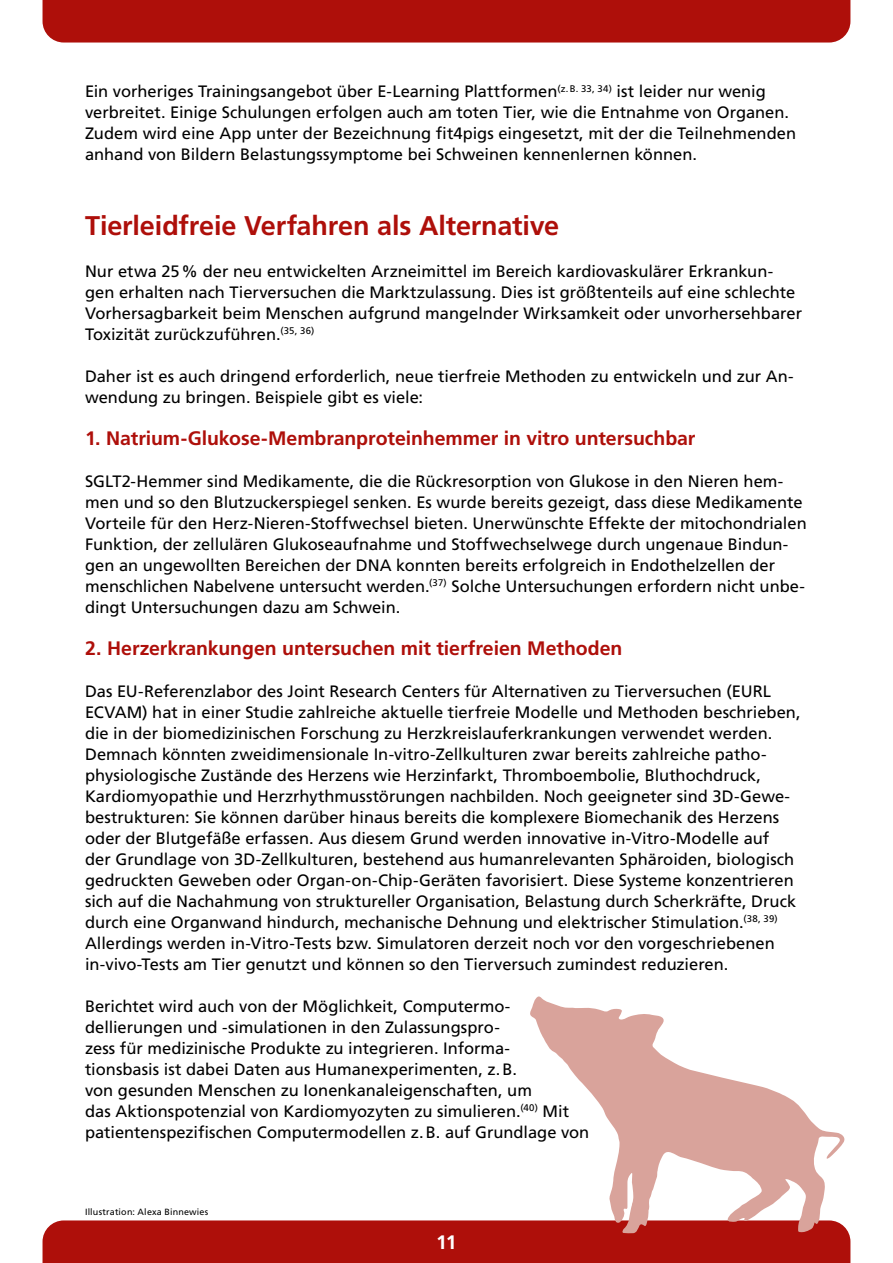
<style>
.page{position:relative;width:893px;height:1263px;background:#fff}
.page>*{position:absolute;margin:0;border:0;box-sizing:border-box;transform-origin:0 0}
.t1{font:700 27px "Frutiger LT Std";letter-spacing:-.005em;color:#ae0f0a}
.t2{font:700 19.5px "Frutiger LT Std";letter-spacing:-.005em;color:#ae0f0a}
.t3{font:700 19.5px "Frutiger LT Std";color:#fff}
.t4{font:16.5px/21px "Frutiger LT Std";color:#000}
.t5{font:9px "Frutiger LT Std";letter-spacing:.02em;color:#000}
</style>
<div class="page">
<div style="left:43px;top:0;width:807px;height:43px;background:#ae0f0a"></div>
<div style="left:43px;top:1220px;width:807px;height:43px;background:#ae0f0a"></div>
<svg style="left:530px;top:996px;width:316px;height:237px"></svg>
<p class="t4" style="left:85px;top:81px;width:713px">Ein vorheriges Trainingsangebot über E-Learning Plattformen<sup>(z.B.</sup> <sup>33,</sup> <sup>34)</sup> ist leider nur wenig verbreitet. Einige Schulungen erfolgen auch am toten Tier, wie die Entnahme von Organen.<br>Zudem wird eine App unter der Bezeichnung fit4pigs eingesetzt, mit der die Teilnehmenden anhand von Bildern Belastungssymptome bei Schweinen kennenlernen können.</p>
<h1 class="t1" style="left:85px;top:210px;width:476px">Tierleidfreie Verfahren als Alternative</h1>
<p class="t4" style="left:85px;top:261px;width:718px">Nur etwa 25% der neu entwickelten Arzneimittel im Bereich kardiovaskulärer Erkrankun&shy;gen erhalten nach Tierversuchen die Marktzulassung. Dies ist größtenteils auf eine schlechte Vorhersagbarkeit beim Menschen aufgrund mangelnder Wirksamkeit oder unvorhersehbarer Toxizität zurückzuführen.<sup>(35,</sup> <sup>36)</sup></p>
<p class="t4" style="left:85px;top:366px;width:710px">Daher ist es auch dringend erforderlich, neue tierfreie Methoden zu entwickeln und zur An&shy;wendung zu bringen. Beispiele gibt es viele:</p>
<p class="t2" style="left:85px;top:427px;width:612px">1. Natrium-Glukose-Membranproteinhemmer in vitro untersuchbar</p>
<p class="t4" style="left:85px;top:471px;width:723px">SGLT2-Hemmer sind Medikamente, die die Rückresorption von Glukose in den Nieren hem&shy;men und so den Blutzuckerspiegel senken. Es wurde bereits gezeigt, dass diese Medikamente Vorteile für den Herz-Nieren-Stoffwechsel bieten. Unerwünschte Effekte der mitochondrialen Funktion, der zellulären Glukoseaufnahme und Stoffwechselwege durch ungenaue Bindun&shy;gen an ungewollten Bereichen der DNA konnten bereits erfolgreich in Endothelzellen der menschlichen Nabelvene untersucht werden.<sup>(37)</sup> Solche Untersuchungen erfordern nicht unbe&shy;dingt Untersuchungen dazu am Schwein.</p>
<p class="t2" style="left:85px;top:637px;width:539px">2. Herzerkrankungen untersuchen mit tierfreien Methoden</p>
<p class="t4" style="left:85px;top:681px;width:717px">Das EU-Referenzlabor des Joint Research Centers für Alternativen zu Tierversuchen (EURL ECVAM) hat in einer Studie zahlreiche aktuelle tierfreie Modelle und Methoden beschrieben, die in der biomedizinischen Forschung zu Herzkreislauferkrankungen verwendet werden.<br>Demnach könnten zweidimensionale In-vitro-Zellkulturen zwar bereits zahlreiche patho&shy;physiologische Zustände des Herzens wie Herzinfarkt, Thromboembolie, Bluthochdruck, Kardiomyopathie und Herzrhythmusstörungen nachbilden. Noch geeigneter sind 3D-Gewe&shy;bestrukturen: Sie können darüber hinaus bereits die komplexere Biomechanik des Herzens oder der Blutgefäße erfassen. Aus diesem Grund werden innovative in-Vitro-Modelle auf<br>der Grundlage von 3D-Zellkulturen, bestehend aus humanrelevanten Sphäroiden, biologisch gedruckten Geweben oder Organ-on-Chip-Geräten favorisiert. Diese Systeme konzentrieren sich auf die Nachahmung von struktureller Organisation, Belastung durch Scherkräfte, Druck durch eine Organwand hindurch, mechanische Dehnung und elektrischer Stimulation.<sup>(38,</sup> <sup>39)<br></sup>Allerdings werden in-Vitro-Tests bzw. Simulatoren derzeit noch vor den vorgeschriebenen in-vivo-Tests am Tier genutzt und können so den Tierversuch zumindest reduzieren.</p>
<p class="t4" style="left:85px;top:996px;width:506px">Berichtet wird auch von der Möglichkeit, Computermo&shy;dellierungen und -simulationen in den Zulassungspro-<br>zess für medizinische Produkte zu integrieren. Informa-<br>tionsbasis ist dabei Daten aus Humanexperimenten, z.B.<br>von gesunden Menschen zu Ionenkanaleigenschaften, um<br>das Aktionspotenzial von Kardiomyozyten zu simulieren.<sup>(40)</sup> Mit patientenspezifischen Computermodellen z.B. auf Grundlage von</p>
<p class="t5" style="left:85px;top:1206px;width:125px">Illustration: Alexa Binnewies</p>
<p class="t3" style="left:436px;top:1231px;width:22px">11</p>
</div>
